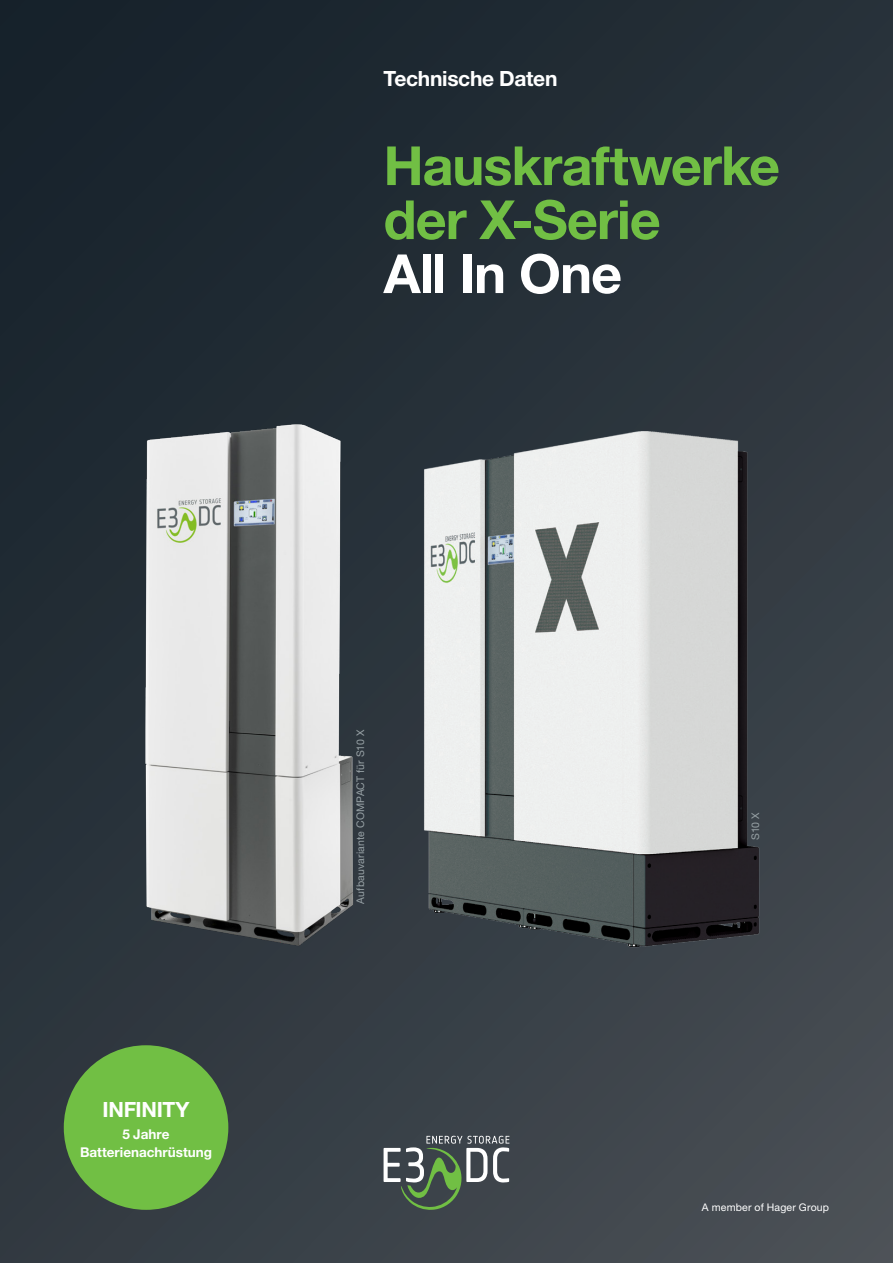
<style>
.page{position:relative;width:893px;height:1263px;background:#fff}
.page>*{position:absolute;margin:0;border:0;box-sizing:border-box;transform-origin:0 0}
.hager_Title_36pt_36pt_bold{font:700 54px/54px "Helvetica Neue LT Pro";letter-spacing:-.015em;color:#71bf44}
.hager_Title_36pt_36pt_bold-2{font:700 54px "Helvetica Neue LT Pro";letter-spacing:-.02em;color:#fff}
.e3dc_Teaser_text_14pt_18pt_roman_centere{font:700 21px "Helvetica Neue LT Pro";letter-spacing:-.015em;color:#fff}
.hager_Copy_text_9pt_12pt_roman_centered{font:700 13.5px/18px "Helvetica Neue LT Pro";color:#fff;text-align:center}
.hager_Marginal_notes_7pt_9pt_roman{font:10.5px "Helvetica Neue LT Pro";letter-spacing:.015em;color:#97a1a5}
.t1{font:10.5px "Helvetica Neue LT Pro";letter-spacing:.015em;color:#fff}
</style>
<div class="page">
<div style="left:0;top:0;width:893px;height:1263px;background:linear-gradient(to bottom,#1b262f,#3e454b)"></div>
<svg style="left:384px;top:1136px;width:125px;height:74px;background:#5c6962"></svg>
<img style="left:135px;top:414px;width:222px;height:549px">
<img style="left:372px;top:420px;width:428px;height:536px">
<div style="left:64px;top:1045px;width:164px;height:165px;background:#71bf44;border-radius:50%"></div>
<h2 class="e3dc_Teaser_text_14pt_18pt_roman_centere" style="left:384px;top:66px;width:175px">Technische Daten</h2>
<p class="hager_Title_36pt_36pt_bold" style="left:384px;top:138px;width:398px">Hauskraftwerke der X-Serie</p>
<p class="hager_Title_36pt_36pt_bold-2" style="left:384px;top:240px;width:240px">All In One</p>
<p class="e3dc_Teaser_text_14pt_18pt_roman_centere" style="left:103px;top:1096px;width:88px">INFINITY</p>
<p class="hager_Copy_text_9pt_12pt_roman_centered" style="left:80px;top:1125px;width:134px">5 Jahre<br>Batterienachrüstung</p>
<p class="hager_Marginal_notes_7pt_9pt_roman" style="left:354px;top:904px;width:175px;rotate:-90deg">Aufbauvariante COMPACT für S10 X</p>
<p class="hager_Marginal_notes_7pt_9pt_roman" style="left:749px;top:840px;width:29px;rotate:-90deg">S10 X</p>
<p class="t1" style="left:702px;top:1201px;width:129px">A member of Hager Group</p>
</div>
